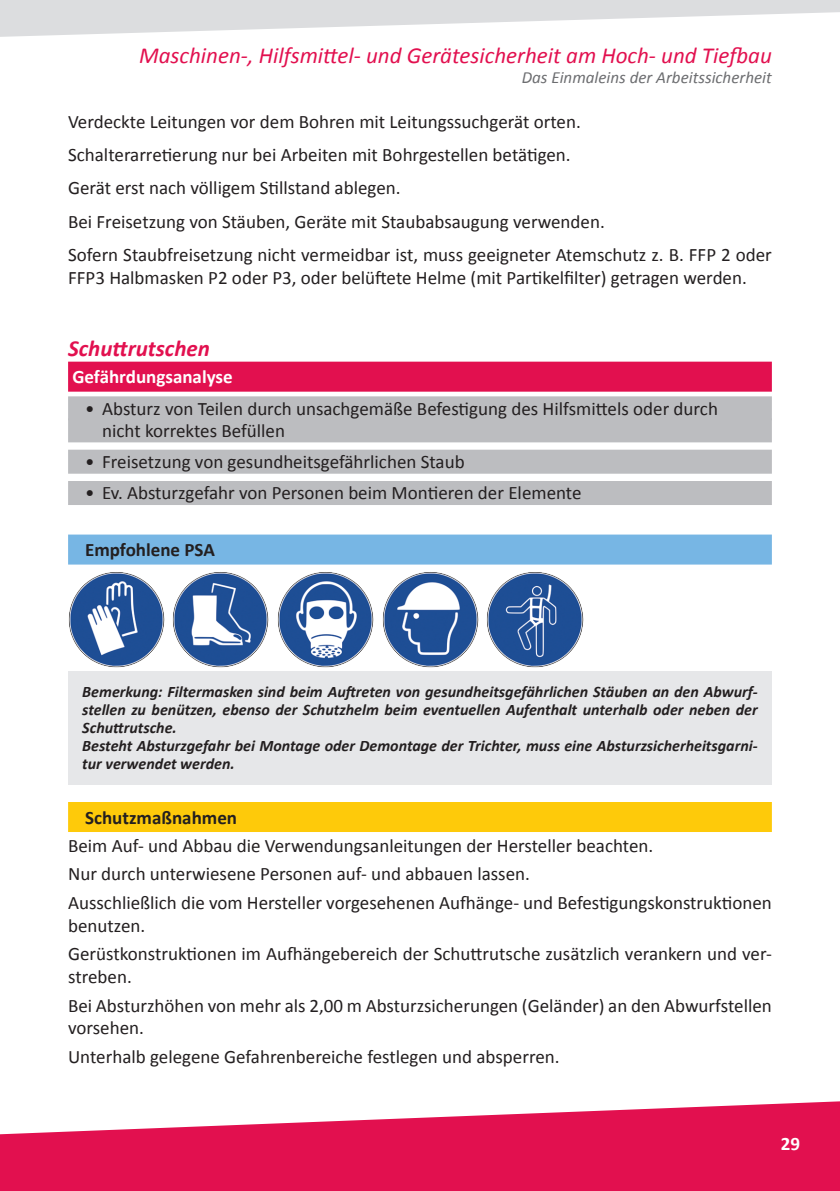
<style>
.page{position:relative;width:840px;height:1191px;background:#fff}
.page>*{position:absolute;margin:0;border:0;box-sizing:border-box;transform-origin:0 0}
.t1{font:italic 23px "Calibri";color:#e2104f}
.t2{font:italic 700 23px "Calibri";color:#e2104f}
.t3{font:19px/28.4px "Calibri";color:#231f20}
.t4{font:700 19px "Calibri";color:#231f20}
.t5{font:700 19px "Calibri";color:#fff}
.t6{font:italic 17px "Calibri";color:#6c6d70}
.t7{font:italic 700 16px/18px "Calibri";color:#231f20}
</style>
<div class="page">
<svg style="left:0;top:1101px;width:839px;height:90px;fill:#e2104f"></svg>
<svg style="left:0;top:0;width:839px;height:37px;fill:#dcdddf"></svg>
<div style="left:68px;top:362px;width:703px;height:30px;background:#e2104f"></div>
<div style="left:68px;top:396px;width:703px;height:24px;background:#bcbdc0"></div>
<div style="left:68px;top:418px;width:703px;height:24px;background:#bcbdc0"></div>
<div style="left:68px;top:450px;width:703px;height:24px;background:#bcbdc0"></div>
<div style="left:68px;top:481px;width:703px;height:24px;background:#bcbdc0"></div>
<div style="left:68px;top:534px;width:703px;height:30px;background:#77b6e4"></div>
<div style="left:68px;top:802px;width:703px;height:30px;background:#feca0a"></div>
<img style="left:68px;top:572px;width:96px;height:95px">
<img style="left:173px;top:572px;width:96px;height:95px">
<img style="left:277px;top:572px;width:96px;height:95px">
<img style="left:382px;top:572px;width:96px;height:95px">
<img style="left:486px;top:572px;width:96px;height:95px">
<div style="left:68px;top:671px;width:703px;height:113px;background:#e6e7e9"></div>
<p class="t1" style="left:139px;top:41px;width:634px">Maschinen-, Hilfsmittel- und Gerätesicherheit am Hoch- und Tiefbau</p>
<p class="t6" style="left:521px;top:67px;width:251px">Das Einmaleins der Arbeitssicherheit</p>
<p class="t3" style="left:68px;top:104px;width:705px;line-height:33.4px">Verdeckte Leitungen vor dem Bohren mit Leitungssuchgerät orten.<br>Schalterarretierung nur bei Arbeiten mit Bohrgestellen betätigen.<br>Gerät erst nach völligem Stillstand ablegen.<br>Bei Freisetzung von Stäuben, Geräte mit Staubabsaugung verwenden.<br>Sofern Staubfreisetzung nicht vermeidbar ist, muss geeigneter Atemschutz z. B. FFP 2 oder</p>
<p class="t3" style="left:68px;top:262px;width:680px">FFP3 Halbmasken P2 oder P3, oder belüftete Helme (mit Partikelfilter) getragen werden.</p>
<p class="t2" style="left:68px;top:333px;width:143px">Schuttrutschen</p>
<p class="t5" style="left:72px;top:365px;width:162px">Gefährdungsanalyse</p>
<p class="t3" style="left:102px;top:396px;width:617px;line-height:22px;text-indent:-17px">• Absturz von Teilen durch unsachgemäße Befestigung des Hilfsmittels oder durch nicht korrektes Befüllen</p>
<p class="t3" style="left:85px;top:446px;width:381px">• Freisetzung von gesundheitsgefährlichen Staub</p>
<p class="t3" style="left:85px;top:478px;width:497px">• Ev. Absturzgefahr von Personen beim Montieren der Elemente</p>
<p class="t4" style="left:85px;top:538px;width:131px">Empfohlene PSA</p>
<p class="t7" style="left:82px;top:682px;width:676px">Bemerkung: Filtermasken sind beim Auftreten von gesundheitsgefährlichen Stäuben an den Abwurf&shy;stellen zu benützen, ebenso der Schutzhelm beim eventuellen Aufenthalt unterhalb oder neben der Schuttrutsche.<br>Besteht Absturzgefahr bei Montage oder Demontage der Trichter, muss eine Absturzsicherheitsgarni&shy;tur verwendet werden.</p>
<p class="t4" style="left:85px;top:805px;width:153px">Schutzmaßnahmen</p>
<p class="t3" style="left:68px;top:830px;width:704px">Beim Auf- und Abbau die Verwendungsanleitungen der Hersteller beachten.<br>Nur durch unterwiesene Personen auf- und abbauen lassen.<br>Ausschließlich die vom Hersteller vorgesehenen Aufhänge- und Befestigungskonstruktionen</p>
<p class="t3" style="left:68px;top:910px;width:704px">benutzen.<br>Gerüstkonstruktionen im Aufhängebereich der Schuttrutsche zusätzlich verankern und ver-</p>
<p class="t3" style="left:68px;top:961px;width:704px">streben.<br>Bei Absturzhöhen von mehr als 2,00 m Absturzsicherungen (Geländer) an den Abwurfstellen</p>
<p class="t3" style="left:68px;top:1013px;width:492px">vorsehen.<br>Unterhalb gelegene Gefahrenbereiche festlegen und absperren.</p>
<p class="t5" style="left:780px;top:1131px;width:21px">29</p>
</div>
